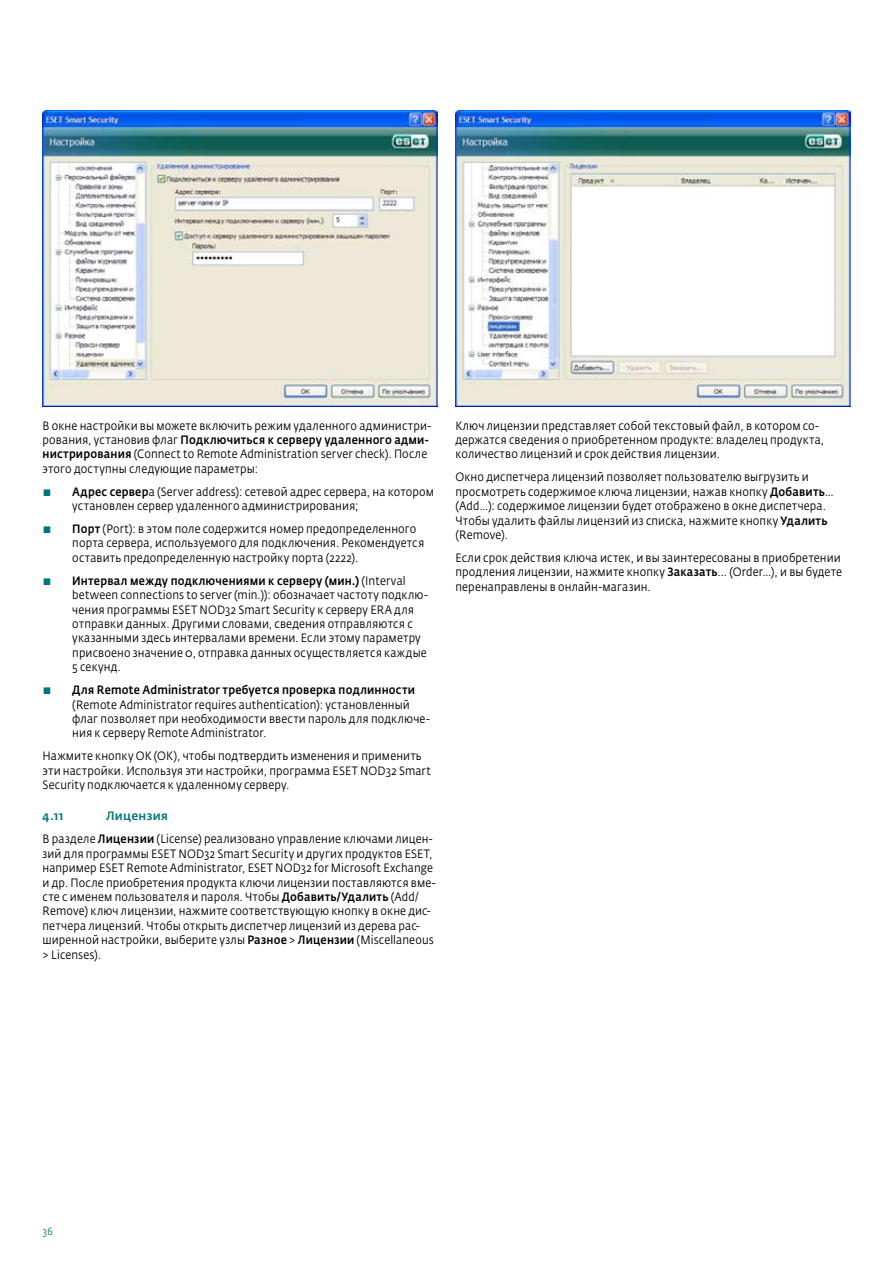
<style>
.page{position:relative;width:893px;height:1263px;background:#fff}
.page>*{position:absolute;margin:0;border:0;box-sizing:border-box;transform-origin:0 0}
.t1{font:12px/14.4px "Fedra Sans Alt Pro";letter-spacing:.01em;color:#000;scale:.9 1}
.t2{font:500 12px "Fedra Sans Alt Pro";color:#00757b}
.t3{font:10.5px "Fedra Sans Alt Pro";color:#00757b;scale:.9 1}
.s1{font-weight:500}
.s2{color:#00757b}
.s3{font-weight:500;color:#00757b}
</style>
<div class="page">
<img style="left:43px;top:111px;width:395px;height:296px">
<img style="left:455px;top:111px;width:396px;height:296px">
<p class="t1" style="left:43px;top:418px;width:433px">В окне настройки вы можете включить режим удаленного администри&shy;рования, установив флаг <span class="s1">Подключиться к серверу удаленного адми&shy;нистрирования</span> (Connect to Remote Administration server check). После этого доступны следующие параметры:</p>
<p class="t1" style="left:72px;top:484px;width:404px;text-indent:-30px"><span class="s2">▪</span> <span class="s1">Адрес сервер</span>а (Server address): сетевой адрес сервера, на котором установлен сервер удаленного администрирования;</p>
<p class="t1" style="left:72px;top:522px;width:393px;text-indent:-30px"><span class="s2">▪</span> <span class="s1">Порт</span> (Port): в этом поле содержится номер предопределенного порта сервера, используемого для подключения. Рекомендуется оставить предопределенную настройку порта (2222).</p>
<p class="t1" style="left:72px;top:573px;width:397px;text-indent:-30px"><span class="s2">▪</span> <span class="s1">Интервал между подключениями к серверу (мин.)</span> (Interval between connections to server (min.)): обозначает частоту подклю&shy;чения программы ESET NOD32 Smart Security к серверу ERA для отправки данных. Другими словами, сведения отправляются с указанными здесь интервалами времени. Если этому параметру присвоено значение 0, отправка данных осуществляется каждые 5 секунд.</p>
<p class="t1" style="left:72px;top:683px;width:399px;text-indent:-30px"><span class="s2">▪</span> <span class="s1">Для Remote Administrator требуется проверка подлинности </span>(Remote Administrator requires authentication): установленный флаг позволяет при необходимости ввести пароль для подключе&shy;ния к серверу Remote Administrator.</p>
<p class="t1" style="left:43px;top:749px;width:433px">Нажмите кнопку ОК (OK), чтобы подтвердить изменения и применить эти настройки. Используя эти настройки, программа ESET NOD32 Smart<br>Security подключается к удаленному серверу.</p>
<p class="t2" style="left:43px;top:809px;width:22px">4.11</p>
<p class="t1" style="left:43px;top:805px;width:435px;line-height:23px;text-indent:64px"><span class="s3">Лицензия<br></span>В разделе <span class="s1">Лицензии</span> (License) реализовано управление ключами лицен-</p>
<p class="t1" style="left:43px;top:846px;width:438px">зий для программы ESET NOD32 Smart Security и других продуктов ESET, например ESET Remote Administrator, ESET NOD32 for Microsoft Exchange и др. После приобретения продукта ключи лицензии поставляются вме&shy;сте с именем пользователя и пароля. Чтобы <span class="s1">Добавить/Удалить</span> (Add/ Remove) ключ лицензии, нажмите соответствующую кнопку в окне дис&shy;петчера лицензий. Чтобы открыть диспетчер лицензий из дерева рас&shy;ширенной настройки, выберите узлы <span class="s1">Разное</span> &gt; <span class="s1">Лицензии</span> (Miscellaneous &gt; Licenses).</p>
<p class="t1" style="left:455px;top:418px;width:411px">Ключ лицензии представляет собой текстовый файл, в котором со&shy;держатся сведения о приобретенном продукте: владелец продукта, количество лицензий и срок действия лицензии.</p>
<p class="t1" style="left:455px;top:470px;width:422px">Окно диспетчера лицензий позволяет пользователю выгрузить и просмотреть содержимое ключа лицензии, нажав кнопку <span class="s1">Добавить</span>… (Add…): содержимое лицензии будет отображено в окне диспетчера.<br>Чтобы удалить файлы лицензий из списка, нажмите кнопку <span class="s1">Удалить </span>(Remove).</p>
<p class="t1" style="left:455px;top:550px;width:431px;text-align:justify">Если срок действия ключа истек, и вы заинтересованы в приобретении продления лицензии, нажмите кнопку <span class="s1">Заказать</span>... (Order…), и вы будете перенаправлены в онлайн-магазин.</p>
<p class="t3" style="left:43px;top:1225px;width:13px">36</p>
</div>
